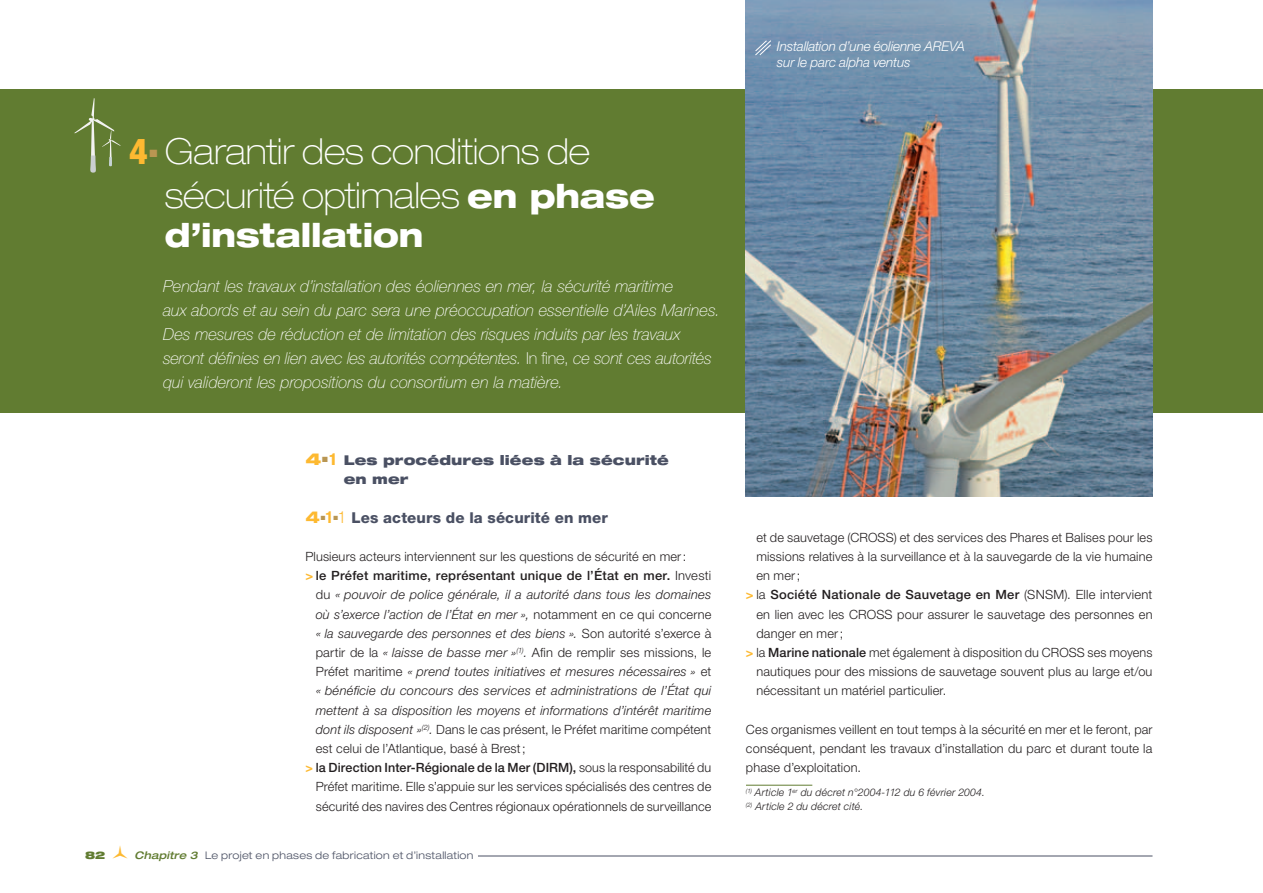
<style>
.page{position:relative;width:1263px;height:893px;background:#fff}
.page>*{position:absolute;margin:0;border:0;box-sizing:border-box;transform-origin:0 0}
.t1{font:100 expanded 36px/43.2px "Helvetica Neue";letter-spacing:-.005em;color:#fff;scale:.96 1}
.t2{font:800 expanded 33px "Helvetica Neue";letter-spacing:-.005em;color:#fff;scale:.96 1}
.t3{font:italic 100 16.5px/24px "Helvetica Neue";color:#fff}
.t4{font:800 15px "Helvetica Neue";letter-spacing:.01em;color:#4a5063}
.t5{font:italic 300 13.5px/16.2px "Helvetica Neue";letter-spacing:-.01em;color:#fff}
.t6{font:900 expanded 13.5px/19.2px "Helvetica Neue";letter-spacing:.01em;color:#4a5063}
.t7{font:300 12.75px/19.2px "Helvetica Neue";letter-spacing:.015em;color:#231f20;text-align:justify}
.t8{font:italic 300 12.75px "Helvetica Neue";letter-spacing:.015em;color:#231f20}
.t9{font:500 12.75px "Helvetica Neue";letter-spacing:.015em;color:#231f20}
.t10{font:italic 300 10.5px/14.1px "Helvetica Neue";letter-spacing:.02em;color:#231f20}
.t11{font:300 expanded 10.5px "Helvetica Neue";letter-spacing:.025em;color:#4a5063}
.t12{font:900 expanded 10.5px "Helvetica Neue";color:#617c31}
.s1{font-weight:800;font-stretch:condensed;color:#fdb931}
.s2{font-weight:800;font-size:33px}
.s3{font-style:normal}
.s4{font-size:16.5px;color:#fdb931}
.s5{font-weight:800;font-stretch:condensed;font-size:16.5px;color:#fdb931}
.s6{font-stretch:expanded;font-size:16.5px;color:#fdb931}
.s7{font-weight:700;font-stretch:condensed;font-size:16.5px;color:#fdb931}
.s8{font-weight:300;font-stretch:condensed;font-size:16.5px;color:#fdb931}
.s9{font-weight:700;color:#fdb931}
.s10{font-weight:300}
.s11{font-style:italic}
.s12{font-weight:500;font-style:italic;color:#617c31}
.s13{font-weight:500}
</style>
<div class="page">
<hr style="left:478px;top:856px;width:674px;height:1px;background:#4a5063">
<div style="left:0;top:89px;width:1263px;height:323px;background:#617c31"></div>
<svg style="left:74px;top:98px;width:47px;height:75px"></svg>
<img style="left:746px;top:0;width:406px;height:497px">
<hr style="left:746px;top:785px;width:66px;height:1px;background:#617c31">
<svg style="left:754px;top:40px;width:18px;height:16px"></svg>
<h1 class="t1" style="left:165px;top:130px;width:512px;text-indent:-36px"><span class="s1">4</span> <sup>■</sup> Garantir des conditions de sécurité optimales <span class="s2">en phase</span></h1>
<h2 class="t2" style="left:165px;top:214px;width:271px">d’installation</h2>
<p class="t3" style="left:163px;top:275px;width:559px">Pendant les travaux d’installation des éoliennes en mer, la sécurité maritime<br>aux abords et au sein du parc sera une préoccupation essentielle d’Ailes Marines.<br>Des mesures de réduction et de limitation des risques induits par les travaux seront définies en lien avec les autorités compétentes. <span class="s3">In fine,</span> ce sont ces autorités qui valideront les propositions du consortium en la matière.</p>
<p class="t6" style="left:344px;top:450px;width:327px;text-indent:-38px"><span class="s4">4</span><sup>■</sup><span class="s5">1</span> Les procédures liées à la sécurité en mer</p>
<p class="t4" style="left:305px;top:508px;width:304px"><span class="s6">4</span><sup>■</sup><span class="s7">1</span><sup>■</sup><span class="s8">1</span> Les acteurs de la sécurité en mer</p>
<p class="t7" style="left:305px;top:546px;width:382px">Plusieurs acteurs interviennent sur les questions de sécurité en mer:</p>
<p class="t9" style="left:305px;top:568px;width:407px"><span class="s9">&gt;</span> le Préfet maritime, représentant unique de l’État en mer. <span class="s10">Investi</span></p>
<p class="t8" style="left:316px;top:587px;width:397px"><span class="s3">du</span> « pouvoir de police générale, il a autorité dans tous les domaines</p>
<p class="t8" style="left:316px;top:606px;width:397px">où s’exerce l’action de l’État en mer », <span class="s3">notamment en ce qui concerne</span></p>
<p class="t8" style="left:316px;top:626px;width:397px">« la sauvegarde des personnes et des biens ». <span class="s3">Son autorité s’exerce à</span></p>
<p class="t7" style="left:316px;top:642px;width:397px">partir de la <span class="s11">« laisse de basse mer »</span><sup>(1)</sup><span class="s11">.</span> Afin de remplir ses missions, le</p>
<p class="t8" style="left:316px;top:664px;width:397px"><span class="s3">Préfet maritime</span> « prend toutes initiatives et mesures nécessaires » <span class="s3">et</span></p>
<p class="t8" style="left:316px;top:683px;width:397px">« bénéficie du concours des services et administrations de l’État qui</p>
<p class="t8" style="left:316px;top:702px;width:397px">mettent à sa disposition les moyens et informations d’intérêt maritime</p>
<p class="t7" style="left:316px;top:719px;width:397px"><span class="s11">dont ils disposent »</span><sup>(2)</sup><span class="s11">.</span> Dans le cas présent, le Préfet maritime compétent</p>
<p class="t7" style="left:316px;top:738px;width:212px">est celui de l’Atlantique, basé à Brest;</p>
<p class="t9" style="left:305px;top:760px;width:407px"><span class="s9">&gt;</span> la Direction Inter-Régionale de la Mer (DIRM), <span class="s10">sous la responsabilité du</span></p>
<p class="t7" style="left:316px;top:777px;width:397px">Préfet maritime. Elle s’appuie sur les services spécialisés des centres de</p>
<p class="t7" style="left:316px;top:796px;width:397px">sécurité des navires des Centres régionaux opérationnels de surveillance</p>
<p class="t12" style="left:85px;top:848px;width:22px">82</p>
<p class="t11" style="left:134px;top:849px;width:341px"><span class="s12">Chapitre 3</span> Le projet en phases de fabrication et d’installation</p>
<p class="t5" style="left:777px;top:38px;width:190px">Installation d’une éolienne AREVA sur le parc alpha ventus</p>
<p class="t7" style="left:756px;top:527px;width:398px">et de sauvetage (CROSS) et des services des Phares et Balises pour les</p>
<p class="t7" style="left:756px;top:546px;width:398px">missions relatives à la surveillance et à la sauvegarde de la vie humaine</p>
<p class="t7" style="left:756px;top:566px;width:46px">en mer;</p>
<p class="t9" style="left:746px;top:587px;width:408px"><span class="s9">&gt;</span> <span class="s10">la</span> Société Nationale de Sauvetage en Mer <span class="s10">(SNSM). Elle intervient</span></p>
<p class="t7" style="left:756px;top:604px;width:398px">en lien avec les CROSS pour assurer le sauvetage des personnes en</p>
<p class="t7" style="left:756px;top:623px;width:89px">danger en mer;</p>
<p class="t7" style="left:746px;top:642px;width:408px"><span class="s9">&gt;</span> la <span class="s13">Marine nationale</span> met également à disposition du CROSS ses moyens</p>
<p class="t7" style="left:756px;top:662px;width:398px">nautiques pour des missions de sauvetage souvent plus au large et/ou</p>
<p class="t7" style="left:756px;top:681px;width:191px">nécessitant un matériel particulier.</p>
<p class="t7" style="left:746px;top:719px;width:408px">Ces organismes veillent en tout temps à la sécurité en mer et le feront, par conséquent, pendant les travaux d’installation du parc et durant toute la phase d’exploitation.</p>
<p class="t10" style="left:746px;top:785px;width:241px"><sup>(1)</sup> Article 1<sup>er</sup> du décret n°2004-112 du 6 février 2004. <sup>(2)</sup> Article 2 du décret cité.</p>
</div>
